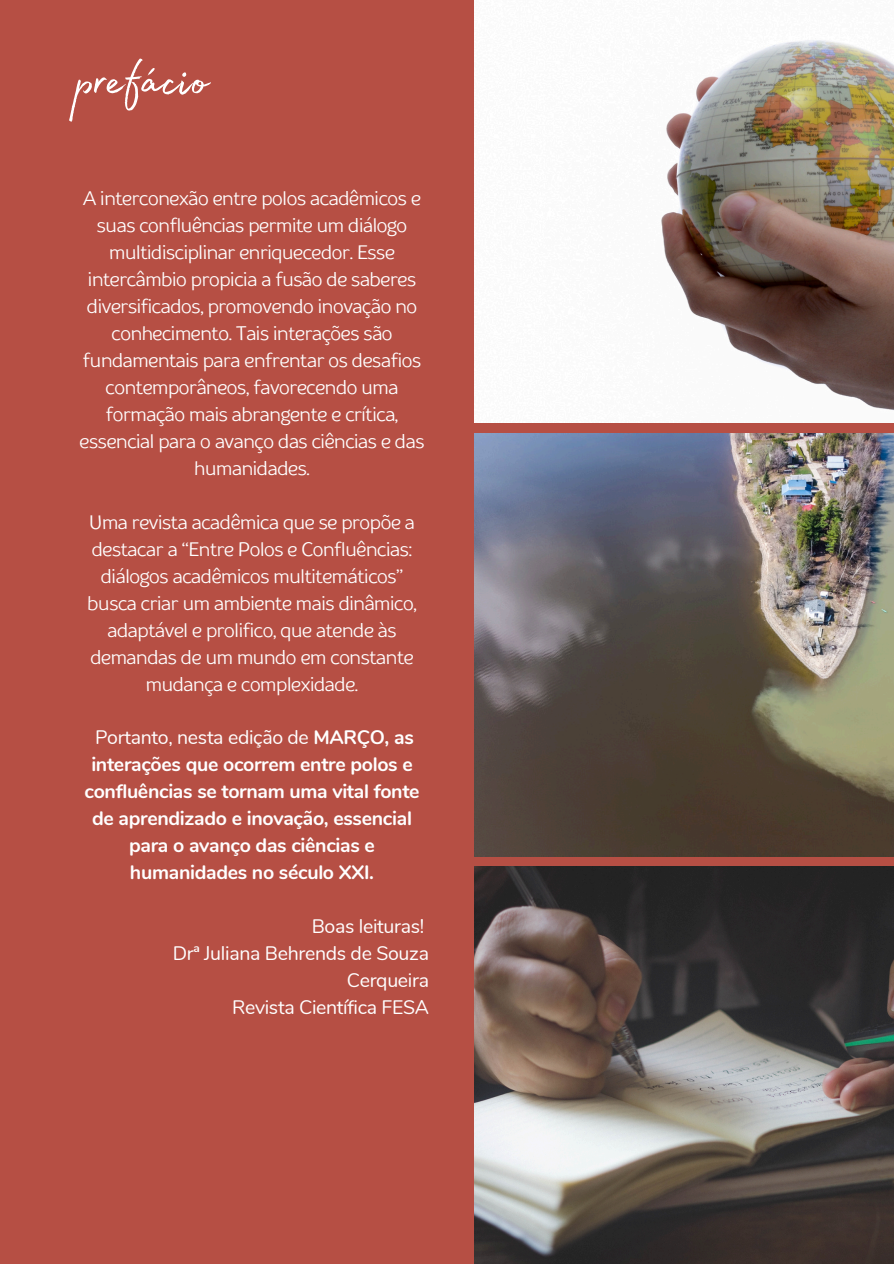
<style>
.page{position:relative;width:894px;height:1264px;background:#fff}
.page>*{position:absolute;margin:0;border:0;box-sizing:border-box;transform-origin:0 0}
.t1{font:68.1px "Madelyn Fill";color:#fff}
.t2{font:19.5px/27px "Souses";letter-spacing:-.015em;color:#fff;text-align:center}
.t3{font:700 19.5px/27px "Nunito";letter-spacing:-.015em;color:#fff;text-align:center}
.t4{font:19.5px/27px "Nunito";letter-spacing:-.015em;color:#fff;text-align:right}
.s1{font-weight:400}
</style>
<div class="page">
<div style="left:0;top:0;width:893px;height:1263px;background:#b64f44"></div>
<img style="left:474px;top:0;width:419px;height:422px">
<img style="left:474px;top:433px;width:419px;height:423px">
<img style="left:474px;top:866px;width:419px;height:397px">
<h1 class="t1" style="left:75px;top:28px;width:134px">prefácio</h1>
<p class="t2" style="left:80px;top:185px;width:346px">A interconexão entre polos acadêmicos e suas confluências permite um diálogo multidisciplinar enriquecedor. Esse intercâmbio propicia a fusão de saberes diversificados, promovendo inovação no conhecimento. Tais interações são fundamentais para enfrentar os desafios contemporâneos, favorecendo uma formação mais abrangente e crítica, essencial para o avanço das ciências e das humanidades.</p>
<p class="t2" style="left:87px;top:509px;width:331px">Uma revista acadêmica que se propõe a destacar a “Entre Polos e Confluências: diálogos acadêmicos multitemáticos” busca criar um ambiente mais dinâmico, adaptável e prolifico, que atende às demandas de um mundo em constante mudança e complexidade.</p>
<p class="t3" style="left:84px;top:724px;width:336px"><span class="s1">Portanto, nesta edição de</span> MARÇO, as interações que ocorrem entre polos e confluências se tornam uma vital fonte de aprendizado e inovação, essencial para o avanço das ciências e humanidades no século XXI.</p>
<p class="t4" style="left:311px;top:913px;width:114px">Boas leituras!</p>
<p class="t4" style="left:173px;top:940px;width:258px">Drª Juliana Behrends de Souza<br>Cerqueira</p>
<p class="t4" style="left:232px;top:994px;width:198px">Revista Científica FESA</p>
</div>
